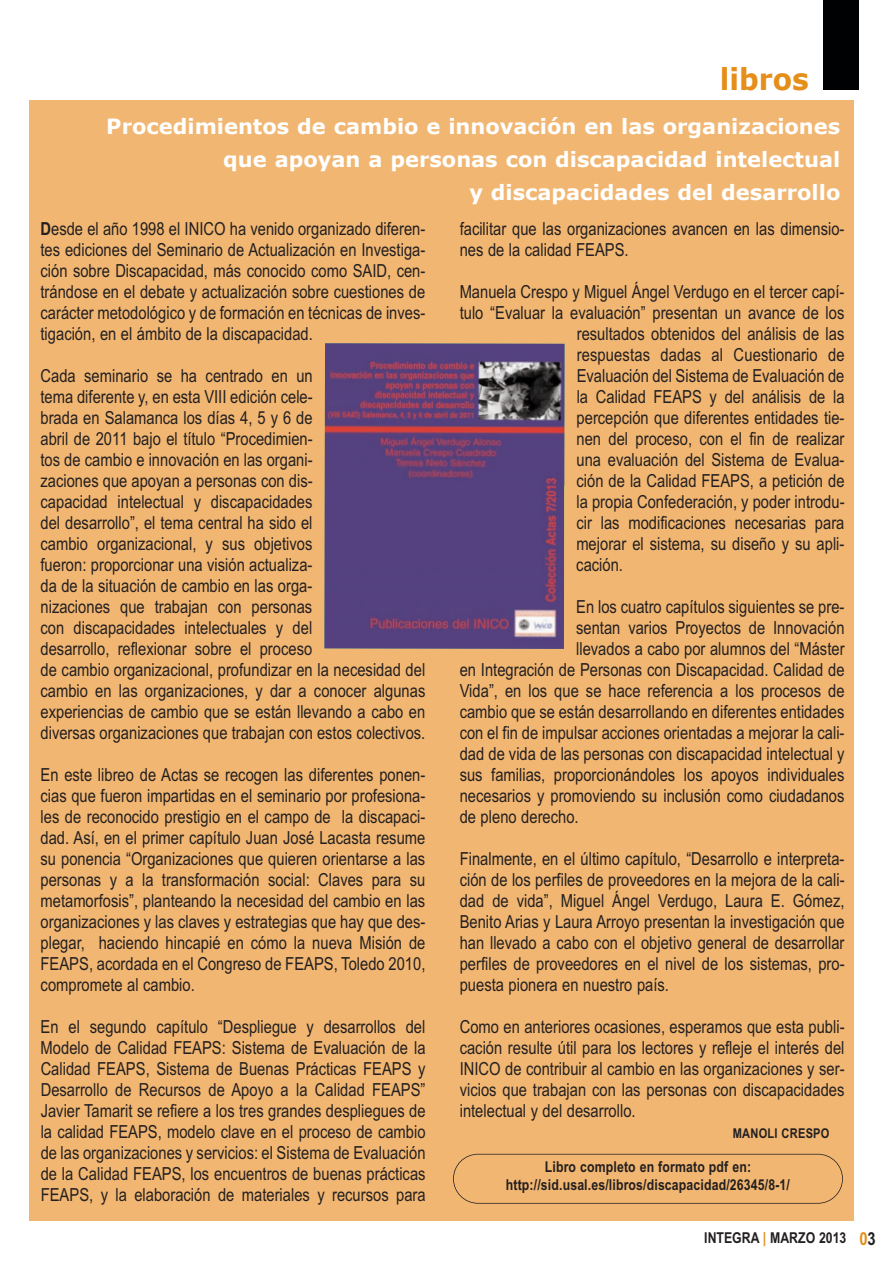
<style>
.page{position:relative;width:893px;height:1263px;background:#fff}
.page>*{position:absolute;margin:0;border:0;box-sizing:border-box;transform-origin:0 0}
.t1{font:700 30px "Verdana";color:#e58e19;scale:.94 1}
.t2{font:700 21px/33px "Verdana";color:#fff;text-align:right}
.t3{font:18px/21px "Arial Narrow";color:#231f20;text-align:justify}
.t4{font:700 15px/18px "Arial Narrow";letter-spacing:.01em;color:#231f20;text-align:center}
.t5{font:700 13.5px "Arial Narrow";letter-spacing:.02em;color:#231f20}
.s1{font-weight:700}
.s2{color:#e58e19}
.s3{font-size:18px;color:#e58e19}
.s4{font-size:18px}
</style>
<div class="page">
<div style="left:823px;top:0;width:36px;height:90px;background:#000102"></div>
<div style="left:29px;top:100px;width:825px;height:1120px;background:#f1b671"></div>
<img style="left:324px;top:343px;width:240px;height:306px">
<div style="left:453px;top:1154px;width:390px;height:50px;border:2px solid #231f20;border-radius:25px"></div>
<h1 class="t1" style="left:720px;top:60px;width:96px">libros</h1>
<p class="t2" style="left:106px;top:109px;width:736px">Procedimientos de cambio e innovación en las organizaciones que apoyan a personas con discapacidad intelectual<br>y discapacidades del desarrollo</p>
<p class="t3" style="left:41px;top:218px;width:386px"><span class="s1">D</span>esde el año 1998 el INICO ha venido organizado diferen&shy;tes ediciones del Seminario de Actualización en Investiga&shy;ción sobre Discapacidad, más conocido como SAID, cen&shy;trándose en el debate y actualización sobre cuestiones de carácter metodológico y de formación en técnicas de inves&shy;tigación, en el ámbito de la discapacidad.</p>
<p class="t3" style="left:41px;top:365px;width:386px;text-align:left">Cada seminario se ha centrado en un<br>tema diferente y, en esta VIII edición cele-<br>brada en Salamanca los días 4, 5 y 6 de<br>abril de 2011 bajo el título “Procedimien-<br>tos de cambio e innovación en las organi-<br>zaciones que apoyan a personas con dis-<br>capacidad intelectual y discapacidades<br>del desarrollo”, el tema central ha sido el<br>cambio organizacional, y sus objetivos<br>fueron: proporcionar una visión actualiza-<br>da de la situación de cambio en las orga-<br>nizaciones que trabajan con personas<br>con discapacidades intelectuales y del<br>desarrollo, reflexionar sobre el proceso<br>de cambio organizacional, profundizar en la necesidad del cambio en las organizaciones, y dar a conocer algunas experiencias de cambio que se están llevando a cabo en diversas organizaciones que trabajan con estos colectivos.</p>
<p class="t3" style="left:41px;top:764px;width:386px">En este libreo de Actas se recogen las diferentes ponen&shy;cias que fueron impartidas en el seminario por profesiona&shy;les de reconocido prestigio en el campo de la discapaci&shy;dad. Así, en el primer capítulo Juan José Lacasta resume su ponencia “Organizaciones que quieren orientarse a las personas y a la transformación social: Claves para su metamorfosis”, planteando la necesidad del cambio en las organizaciones y las claves y estrategias que hay que des&shy;plegar, haciendo hincapié en cómo la nueva Misión de FEAPS, acordada en el Congreso de FEAPS, Toledo 2010, compromete al cambio.</p>
<p class="t3" style="left:41px;top:1016px;width:387px">En el segundo capítulo “Despliegue y desarrollos del Modelo de Calidad FEAPS: Sistema de Evaluación de la Calidad FEAPS, Sistema de Buenas Prácticas FEAPS y Desarrollo de Recursos de Apoyo a la Calidad FEAPS” Javier Tamarit se refiere a los tres grandes despliegues de la calidad FEAPS, modelo clave en el proceso de cambio de las organizaciones y servicios: el Sistema de Evaluación de la Calidad FEAPS, los encuentros de buenas prácticas FEAPS, y la elaboración de materiales y recursos para</p>
<p class="t3" style="left:460px;top:218px;width:386px">facilitar que las organizaciones avancen en las dimensio&shy;nes de la calidad FEAPS.</p>
<p class="t3" style="left:460px;top:281px;width:386px">Manuela Crespo y Miguel Ángel Verdugo en el tercer capí-</p>
<p class="t3" style="left:460px;top:302px;width:386px">tulo “Evaluar la evaluación” presentan un avance de los</p>
<p class="t3" style="left:577px;top:323px;width:269px">resultados obtenidos del análisis de las</p>
<p class="t3" style="left:577px;top:344px;width:269px">respuestas dadas al Cuestionario de</p>
<p class="t3" style="left:577px;top:365px;width:269px">Evaluación del Sistema de Evaluación de</p>
<p class="t3" style="left:577px;top:386px;width:269px">la Calidad FEAPS y del análisis de la</p>
<p class="t3" style="left:577px;top:407px;width:269px">percepción que diferentes entidades tie-</p>
<p class="t3" style="left:577px;top:428px;width:269px">nen del proceso, con el fin de realizar</p>
<p class="t3" style="left:576px;top:449px;width:269px">una evaluación del Sistema de Evalua-</p>
<p class="t3" style="left:576px;top:470px;width:270px">ción de la Calidad FEAPS, a petición de</p>
<p class="t3" style="left:576px;top:491px;width:270px">la propia Confederación, y poder introdu-</p>
<p class="t3" style="left:576px;top:512px;width:270px">cir las modificaciones necesarias para</p>
<p class="t3" style="left:576px;top:533px;width:270px">mejorar el sistema, su diseño y su apli-</p>
<p class="t3" style="left:576px;top:554px;width:48px">cación.</p>
<p class="t3" style="left:576px;top:596px;width:270px">En los cuatro capítulos siguientes se pre-</p>
<p class="t3" style="left:576px;top:617px;width:270px">sentan varios Proyectos de Innovación</p>
<p class="t3" style="left:576px;top:638px;width:270px">llevados a cabo por alumnos del “Máster</p>
<p class="t3" style="left:460px;top:659px;width:386px">en Integración de Personas con Discapacidad. Calidad de</p>
<p class="t3" style="left:460px;top:680px;width:386px">Vida”, en los que se hace referencia a los procesos de</p>
<p class="t3" style="left:460px;top:701px;width:386px">cambio que se están desarrollando en diferentes entidades</p>
<p class="t3" style="left:460px;top:722px;width:386px">con el fin de impulsar acciones orientadas a mejorar la cali-</p>
<p class="t3" style="left:460px;top:743px;width:386px">dad de vida de las personas con discapacidad intelectual y</p>
<p class="t3" style="left:460px;top:764px;width:386px">sus familias, proporcionándoles los apoyos individuales</p>
<p class="t3" style="left:460px;top:785px;width:386px">necesarios y promoviendo su inclusión como ciudadanos</p>
<p class="t3" style="left:460px;top:806px;width:120px">de pleno derecho.</p>
<p class="t3" style="left:460px;top:848px;width:386px">Finalmente, en el último capítulo, “Desarrollo e interpreta&shy;ción de los perfiles de proveedores en la mejora de la cali&shy;dad de vida”, Miguel Ángel Verdugo, Laura E. Gómez, Benito Arias y Laura Arroyo presentan la investigación que han llevado a cabo con el objetivo general de desarrollar perfiles de proveedores en el nivel de los sistemas, pro&shy;puesta pionera en nuestro país.</p>
<p class="t3" style="left:460px;top:1016px;width:386px">Como en anteriores ocasiones, esperamos que esta publi&shy;cación resulte útil para los lectores y refleje el interés del INICO de contribuir al cambio en las organizaciones y ser&shy;vicios que trabajan con las personas con discapacidades intelectual y del desarrollo.</p>
<p class="t5" style="left:733px;top:1125px;width:98px">MANOLI CRESPO</p>
<p class="t4" style="left:506px;top:1158px;width:286px">Libro completo en formato pdf en: http://sid.usal.es/libros/discapacidad/26345/8-1/</p>
<p class="t4" style="left:704px;top:1229px;width:173px">INTEGRA <span class="s2">|</span> MARZO 2013 <span class="s3">0</span><span class="s4">3</span></p>
</div>
